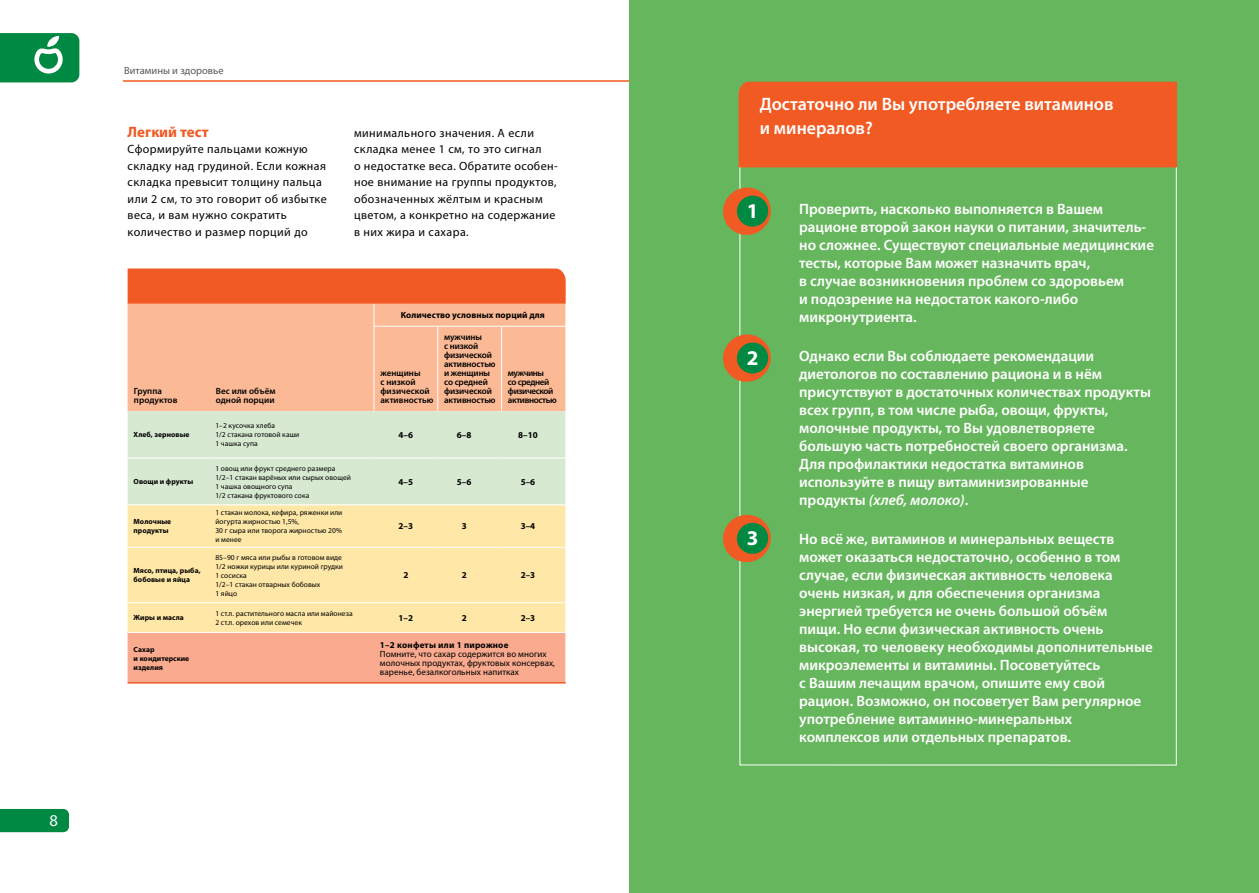
<style>
.page{position:relative;width:1259px;height:893px;background:#fff}
.page>*{position:absolute;margin:0;border:0;box-sizing:border-box;transform-origin:0 0}
.t1{font:700 21px "Myriad Pro";color:#fff}
.t2{font:600 18px/24px "Myriad Pro";color:#fff}
.t3{font:16.5px "Myriad Pro";color:#fff}
.t4{font:600 15px/18px "Myriad Pro";color:#fff}
.t5{font:700 15px "Myriad Pro";color:#f15a22}
.t6{font:12px/16.5px "Myriad Pro";letter-spacing:.035em;color:#000}
.t7{font:10.5px "Myriad Pro";color:#58595b}
.t8{font:9px/9px "Myriad Pro";letter-spacing:.005em;color:#000}
.t9{font:700 9px "Myriad Pro";letter-spacing:.01em;color:#000}
.t10{font:600 9px/9px "Myriad Pro";letter-spacing:-.015em;color:#000}
.t11{font:600 9px/9px "Myriad Pro";letter-spacing:.005em;color:#000}
.t12{font:600 9px/9px "Myriad Pro";letter-spacing:-.045em;color:#000}
.t13{font:7.5px/9px "Myriad Pro";letter-spacing:.005em;color:#000}
.t14{font:700 7.5px/9px "Myriad Pro";letter-spacing:.005em;color:#000}
.s1{font-style:italic}
</style>
<div class="page">
<div style="left:0;top:809px;width:69px;height:23px;background:#008942"></div>
<svg style="left:0;top:33px;width:79px;height:49px"></svg>
<div style="left:629px;top:0;width:630px;height:893px;background:#66b65d"></div>
<hr style="left:123px;top:80px;width:506px;height:2px;background:#f15a22">
<div style="left:128px;top:326px;width:437px;height:85px;background:#fbb995"></div>
<div style="left:128px;top:411px;width:437px;height:93px;background:#d8e9d2"></div>
<div style="left:128px;top:505px;width:437px;height:127px;background:#ffe7a7"></div>
<div style="left:128px;top:633px;width:437px;height:49px;background:#f9aa8f"></div>
<hr style="left:128px;top:458px;width:81px;height:1px;background:#fff">
<hr style="left:209px;top:458px;width:165px;height:1px;background:#fff">
<hr style="left:374px;top:458px;width:64px;height:1px;background:#fff">
<hr style="left:438px;top:458px;width:63px;height:1px;background:#fff">
<hr style="left:128px;top:547px;width:81px;height:1px;background:#fff">
<hr style="left:209px;top:547px;width:165px;height:1px;background:#fff">
<hr style="left:374px;top:547px;width:64px;height:1px;background:#fff">
<hr style="left:438px;top:547px;width:63px;height:1px;background:#fff">
<hr style="left:128px;top:602px;width:81px;height:1px;background:#fff">
<hr style="left:209px;top:602px;width:165px;height:1px;background:#fff">
<hr style="left:374px;top:602px;width:64px;height:1px;background:#fff">
<hr style="left:438px;top:602px;width:63px;height:1px;background:#fff">
<hr style="left:501px;top:458px;width:64px;height:1px;background:#fff">
<hr style="left:501px;top:547px;width:64px;height:1px;background:#fff">
<hr style="left:501px;top:602px;width:64px;height:1px;background:#fff">
<hr style="left:373px;top:326px;width:65px;height:1px;background:#fff">
<hr style="left:373px;top:327px;width:1px;height:84px;background:#fff">
<hr style="left:438px;top:326px;width:63px;height:1px;background:#fff">
<hr style="left:437px;top:327px;width:1px;height:84px;background:#fff">
<hr style="left:501px;top:326px;width:64px;height:1px;background:#fff">
<hr style="left:501px;top:327px;width:1px;height:84px;background:#fff">
<svg style="left:128px;top:269px;width:438px;height:57px"></svg>
<hr style="left:128px;top:682px;width:438px;height:1px;background:#f15a22">
<div style="left:738px;top:82px;width:439px;height:85px;background:#f15a22"></div>
<svg style="left:723px;top:184px;width:48px;height:54px"></svg>
<svg style="left:723px;top:331px;width:48px;height:54px"></svg>
<svg style="left:723px;top:511px;width:48px;height:54px"></svg>
<p class="t3" style="left:50px;top:810px;width:10px">8</p>
<p class="t7" style="left:124px;top:64px;width:101px">Витамины и здоровье</p>
<p class="t5" style="left:128px;top:122px;width:83px">Легкий тест</p>
<p class="t6" style="left:128px;top:141px;width:201px">Сформируйте пальцами кожную складку над грудиной. Если кожная складка превысит толщину пальца или 2 см, то это говорит об избытке веса, и вам нужно сократить количество и размер порций до</p>
<p class="t6" style="left:354px;top:124px;width:205px">минимального значения. А если складка менее 1 см, то это сигнал<br>о недостатке веса. Обратите особен&shy;ное внимание на группы продуктов, обозначенных жёлтым и красным цветом, а конкретно на содержание в них жира и сахара.</p>
<p class="t11" style="left:134px;top:386px;width:45px">Группа продуктов</p>
<p class="t11" style="left:216px;top:386px;width:61px">Вес или объём одной порции</p>
<p class="t9" style="left:401px;top:309px;width:145px">Количество условных порций для</p>
<p class="t11" style="left:380px;top:368px;width:55px">женщины<br>с низкой физической активностью</p>
<p class="t10" style="left:444px;top:332px;width:53px">мужчины<br>с низкой физической активностью и женщины со средней физической активностью</p>
<p class="t12" style="left:508px;top:368px;width:50px">мужчины<br>со средней физической активностью</p>
<p class="t14" style="left:134px;top:430px;width:57px">Хлеб, зерновые</p>
<p class="t13" style="left:215px;top:421px;width:85px">1–2 кусочка хлеба<br>1/2 стакана готовой каши<br>1 чашка супа</p>
<p class="t9" style="left:398px;top:429px;width:16px">4–6</p>
<p class="t9" style="left:457px;top:429px;width:16px">6–8</p>
<p class="t9" style="left:518px;top:429px;width:21px">8–10</p>
<p class="t14" style="left:134px;top:477px;width:61px">Овощи и фрукты</p>
<p class="t13" style="left:215px;top:464px;width:137px">1 овощ или фрукт среднего размера<br>1/2–1 стакан варёных или сырых овощей<br>1 чашка овощного супа<br>1/2 стакана фруктового сока</p>
<p class="t9" style="left:398px;top:476px;width:16px">4–5</p>
<p class="t9" style="left:457px;top:476px;width:16px">5–6</p>
<p class="t9" style="left:521px;top:476px;width:16px">5–6</p>
<p class="t14" style="left:134px;top:517px;width:39px">Молочные продукты</p>
<p class="t13" style="left:215px;top:508px;width:128px">1 стакан молока, кефира, ряженки или йогурта жирностью 1,5%,<br>30 г сыра или творога жирностью 20% и менее</p>
<p class="t14" style="left:134px;top:566px;width:69px">Мясо, птица, рыба, бобовые и яйца</p>
<p class="t13" style="left:215px;top:553px;width:129px">85–90 г мяса или рыбы в готовом виде<br>1/2 ножки курицы или куриной грудки<br>1 сосиска<br>1/2–1 стакан отварных бобовых<br>1 яйцо</p>
<p class="t9" style="left:398px;top:521px;width:16px">2–3</p>
<p class="t9" style="left:462px;top:521px;width:6px">3</p>
<p class="t9" style="left:521px;top:521px;width:16px">3–4</p>
<p class="t9" style="left:403px;top:569px;width:6px">2</p>
<p class="t9" style="left:462px;top:569px;width:6px">2</p>
<p class="t9" style="left:521px;top:569px;width:16px">2–3</p>
<p class="t14" style="left:134px;top:613px;width:52px">Жиры и масла</p>
<p class="t13" style="left:215px;top:609px;width:139px">1 ст.л. растительного масла или майонеза<br>2 ст.л. орехов или семечек</p>
<p class="t9" style="left:398px;top:612px;width:16px">1–2</p>
<p class="t9" style="left:462px;top:612px;width:6px">2</p>
<p class="t9" style="left:521px;top:612px;width:16px">2–3</p>
<p class="t14" style="left:134px;top:644px;width:57px">Сахар<br>и кондитерские изделия</p>
<p class="t9" style="left:380px;top:639px;width:130px">1–2 конфеты или 1 пирожное</p>
<p class="t8" style="left:380px;top:649px;width:177px">Помните, что сахар содержится во многих молочных продуктах, фруктовых консервах, варенье, безалкогольных напитках</p>
<p class="t2" style="left:760px;top:91px;width:355px">Достаточно ли Вы употребляете витаминов и минералов?</p>
<h1 class="t1" style="left:746px;top:197px;width:13px">1</h1>
<h1 class="t1" style="left:746px;top:344px;width:13px">2</h1>
<h1 class="t1" style="left:746px;top:524px;width:13px">3</h1>
<p class="t4" style="left:799px;top:199px;width:356px">Проверить, насколько выполняется в Вашем рационе второй закон науки о питании, значитель&shy;но сложнее. Существуют специальные медицинские тесты, которые Вам может назначить врач,<br>в случае возникновения проблем со здоровьем<br>и подозрение на недостаток какого-либо микронутриента.</p>
<p class="t4" style="left:799px;top:346px;width:353px">Однако если Вы соблюдаете рекомендации диетологов по составлению рациона и в нём присутствуют в достаточных количествах продукты всех групп, в том числе рыба, овощи, фрукты, молочные продукты, то Вы удовлетворяете большую часть потребностей своего организма.<br>Для профилактики недостатка витаминов используйте в пищу витаминизированные продукты <span class="s1">(хлеб, молоко)</span>.</p>
<p class="t4" style="left:799px;top:530px;width:355px">Но всё же, витаминов и минеральных веществ может оказаться недостаточно, особенно в том случае, если физическая активность человека очень низкая, и для обеспечения организма энергией требуется не очень большой объём<br>пищи. Но если физическая активность очень высокая, то человеку необходимы дополнительные микроэлементы и витамины. Посоветуйтесь<br>с Вашим лечащим врачом, опишите ему свой рацион. Возможно, он посоветует Вам регулярное употребление витаминно-минеральных комплексов или отдельных препаратов.</p>
</div>
